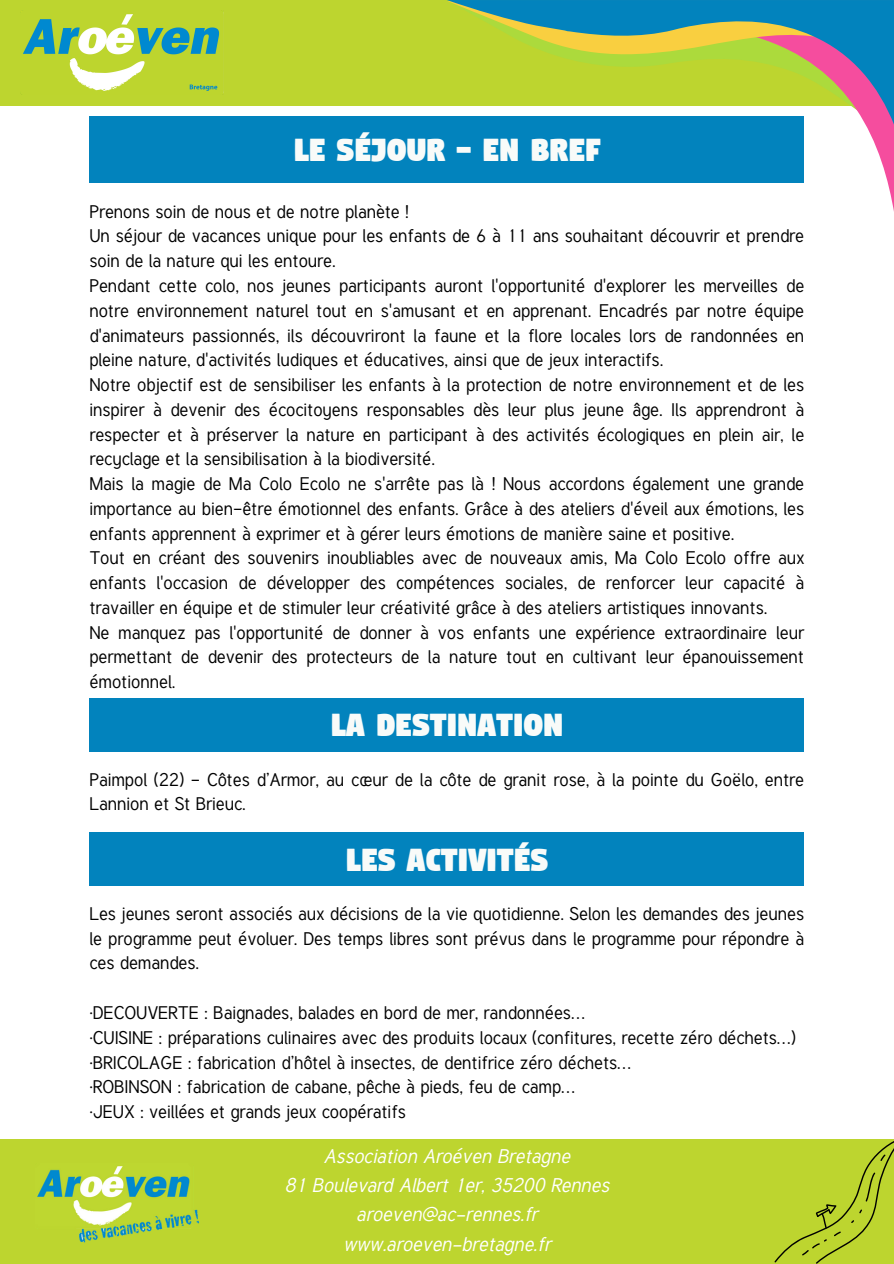
<style>
.page{position:relative;width:894px;height:1264px;background:#fff}
.page>*{position:absolute;margin:0;border:0;box-sizing:border-box;transform-origin:0 0}
.t1{font:37.5px "Digitalt";color:#f8fbf9}
.t2{font:italic 19.5px "Tuffy";color:#fff}
.t3{font:18px/24.8px "Tuffy";color:#000;text-align:justify}
</style>
<div class="page">
<div style="left:0;top:0;width:893px;height:106px;background:#bdd52f"></div>
<svg style="left:866px;top:126px;width:27px;height:80px"></svg>
<svg style="left:447px;top:0;width:446px;height:126px"></svg>
<div style="left:0;top:1138px;width:893px;height:125px;background:#bdd52f"></div>
<img style="left:23px;top:14px;width:197px;height:77px">
<img style="left:37px;top:1166px;width:163px;height:77px">
<svg style="left:774px;top:1138px;width:119px;height:125px"></svg>
<div style="left:89px;top:116px;width:715px;height:67px;background:#0283bd"></div>
<div style="left:89px;top:698px;width:715px;height:53px;background:#0283bd"></div>
<div style="left:89px;top:832px;width:715px;height:53px;background:#0283bd"></div>
<p class="t1" style="left:293px;top:131px;width:308px">LE SÉJOUR - EN BREF</p>
<p class="t3" style="left:89px;top:199px;width:321px">Prenons soin de nous et de notre planète !</p>
<p class="t3" style="left:89px;top:224px;width:716px">Un séjour de vacances unique pour les enfants de 6 à 11 ans souhaitant découvrir et prendre soin de la nature qui les entoure.</p>
<p class="t3" style="left:89px;top:273px;width:716px">Pendant cette colo, nos jeunes participants auront l'opportunité d'explorer les merveilles de notre environnement naturel tout en s'amusant et en apprenant. Encadrés par notre équipe d'animateurs passionnés, ils découvriront la faune et la flore locales lors de randonnées en pleine nature, d'activités ludiques et éducatives, ainsi que de jeux interactifs.</p>
<h1 class="t3" style="left:89px;top:372px;width:716px">Notre objectif est de sensibiliser les enfants à la protection de notre environnement et de les inspirer à devenir des écocitoyens responsables dès leur plus jeune âge. Ils apprendront à respecter et à préserver la nature en participant à des activités écologiques en plein air, le recyclage et la sensibilisation à la biodiversité.</h1>
<p class="t3" style="left:89px;top:471px;width:716px">Mais la magie de Ma Colo Ecolo ne s'arrête pas là ! Nous accordons également une grande importance au bien-être émotionnel des enfants. Grâce à des ateliers d'éveil aux émotions, les enfants apprennent à exprimer et à gérer leurs émotions de manière saine et positive.</p>
<h1 class="t3" style="left:89px;top:545px;width:716px">Tout en créant des souvenirs inoubliables avec de nouveaux amis, Ma Colo Ecolo offre aux enfants l'occasion de développer des compétences sociales, de renforcer leur capacité à travailler en équipe et de stimuler leur créativité grâce à des ateliers artistiques innovants.</h1>
<p class="t3" style="left:89px;top:620px;width:716px">Ne manquez pas l'opportunité de donner à vos enfants une expérience extraordinaire leur permettant de devenir des protecteurs de la nature tout en cultivant leur épanouissement émotionnel.</p>
<p class="t1" style="left:330px;top:706px;width:234px">LA DESTINATION</p>
<p class="t3" style="left:89px;top:767px;width:716px">Paimpol (22) - Côtes d’Armor, au cœur de la côte de granit rose, à la pointe du Goëlo, entre<br>Lannion et St Brieuc.</p>
<p class="t1" style="left:345px;top:840px;width:204px">LES ACTIVITÉS</p>
<p class="t3" style="left:89px;top:901px;width:716px">Les jeunes seront associés aux décisions de la vie quotidienne. Selon les demandes des jeunes le programme peut évoluer. Des temps libres sont prévus dans le programme pour répondre à ces demandes.</p>
<p class="t3" style="left:89px;top:1000px;width:496px">·DECOUVERTE : Baignades, balades en bord de mer, randonnées…</p>
<p class="t3" style="left:89px;top:1025px;width:707px">·CUISINE : préparations culinaires avec des produits locaux (confitures, recette zéro déchets…)</p>
<p class="t3" style="left:89px;top:1049px;width:543px">·BRICOLAGE : fabrication d’hôtel à insectes, de dentifrice zéro déchets…</p>
<p class="t3" style="left:89px;top:1074px;width:487px">·ROBINSON : fabrication de cabane, pêche à pieds, feu de camp…</p>
<p class="t3" style="left:89px;top:1099px;width:318px">·JEUX : veillées et grands jeux coopératifs</p>
<h1 class="t2" style="left:323px;top:1144px;width:248px">Association Aroéven Bretagne</h1>
<p class="t2" style="left:284px;top:1173px;width:326px">81 Boulevard Albert 1er, 35200 Rennes</p>
<p class="t2" style="left:356px;top:1202px;width:182px">aroeven@ac-rennes.fr</p>
<p class="t2" style="left:343px;top:1231px;width:209px">www.aroeven-bretagne.fr</p>
</div>
